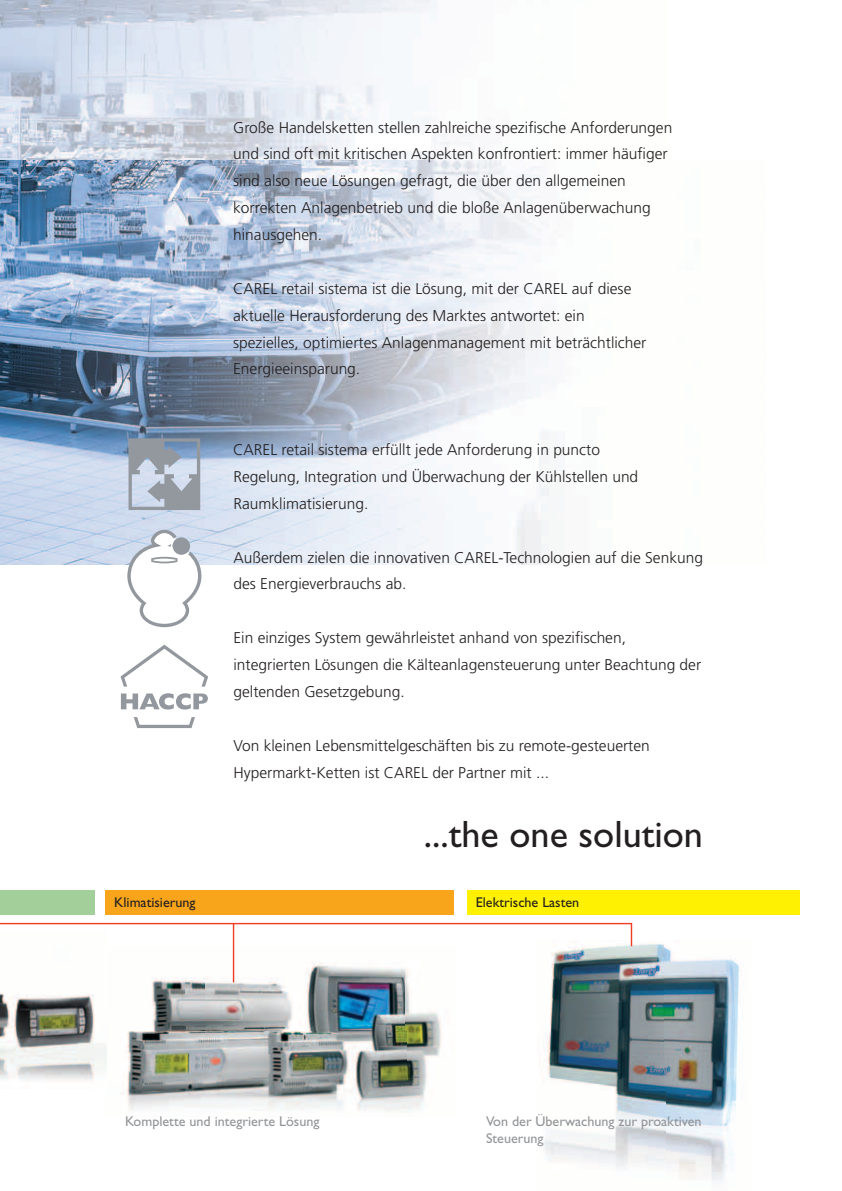
<style>
.page{position:relative;width:842px;height:1191px;background:#fff}
.page>*{position:absolute;margin:0;border:0;box-sizing:border-box;transform-origin:0 0}
.t1{font:38.2px "Gill Sans";color:#231f20}
.t2{font:300 15.6px/26.9px "Frutiger";color:#231f20}
.t3{font:14.1px/17px "Gill Sans";color:#939598}
.t4{font:14.1px "Gill Sans";color:#231f20}
</style>
<div class="page">
<div style="left:0;top:890px;width:95px;height:24px;background:#a3cf9a"></div>
<img style="left:0;top:993px;width:105px;height:87px">
<img style="left:0;top:160px;width:551px;height:405px">
<div style="left:106px;top:890px;width:348px;height:24px;background:#f9a51b"></div>
<div style="left:467px;top:890px;width:333px;height:24px;background:#fff101"></div>
<img style="left:122px;top:984px;width:320px;height:127px">
<img style="left:105px;top:1045px;width:2px;height:22px">
<img style="left:543px;top:943px;width:201px;height:239px">
<svg style="left:129px;top:438px;width:71px;height:72px;background:#a4aebb"></svg>
<svg style="left:127px;top:530px;width:74px;height:97px"></svg>
<div style="left:173px;top:537px;width:17px;height:18px;background:#93979e;border-radius:50%"></div>
<svg style="left:121px;top:645px;width:87px;height:83px"></svg>
<svg style="left:0;top:0;width:472px;height:160px"></svg>
<div style="left:356px;top:133px;width:75px;height:18px;background:#fff"></div>
<svg style="left:0;top:922px;width:633px;height:62px"></svg>
<p class="t2" style="left:233px;top:115px;width:441px">Große Handelsketten stellen zahlreiche spezifische Anforderungen und sind oft mit kritischen Aspekten konfrontiert: immer häufiger sind also neue Lösungen gefragt, die über den allgemeinen korrekten Anlagenbetrieb und die bloße Anlagenüberwachung hinausgehen.</p>
<p class="t2" style="left:233px;top:276px;width:415px">CAREL retail sistema ist die Lösung, mit der CAREL auf diese aktuelle Herausforderung des Marktes antwortet: ein spezielles, optimiertes Anlagenmanagement mit beträchtlicher Energieeinsparung.</p>
<p class="t2" style="left:233px;top:437px;width:407px">CAREL retail sistema erfüllt jede Anforderung in puncto<br>Regelung, Integration und Überwachung der Kühlstellen und<br>Raumklimatisierung.</p>
<p class="t2" style="left:233px;top:545px;width:471px">Außerdem zielen die innovativen CAREL-Technologien auf die Senkung des Energieverbrauchs ab.</p>
<p class="t2" style="left:233px;top:626px;width:469px">Ein einziges System gewährleistet anhand von spezifischen, integrierten Lösungen die Kälteanlagensteuerung unter Beachtung der geltenden Gesetzgebung.</p>
<p class="t2" style="left:233px;top:733px;width:418px">Von kleinen Lebensmittelgeschäften bis zu remote-gesteuerten<br>Hypermarkt-Ketten ist CAREL der Partner mit ...</p>
<h1 class="t1" style="left:424px;top:821px;width:281px">...the one solution</h1>
<p class="t4" style="left:114px;top:897px;width:83px">Klimatisierung</p>
<p class="t4" style="left:476px;top:897px;width:105px">Elektrische Lasten</p>
<p class="t3" style="left:125px;top:1115px;width:196px">Komplette und integrierte Lösung</p>
<p class="t3" style="left:486px;top:1115px;width:217px">Von der Überwachung zur proaktiven<br>Steuerung</p>
</div>
